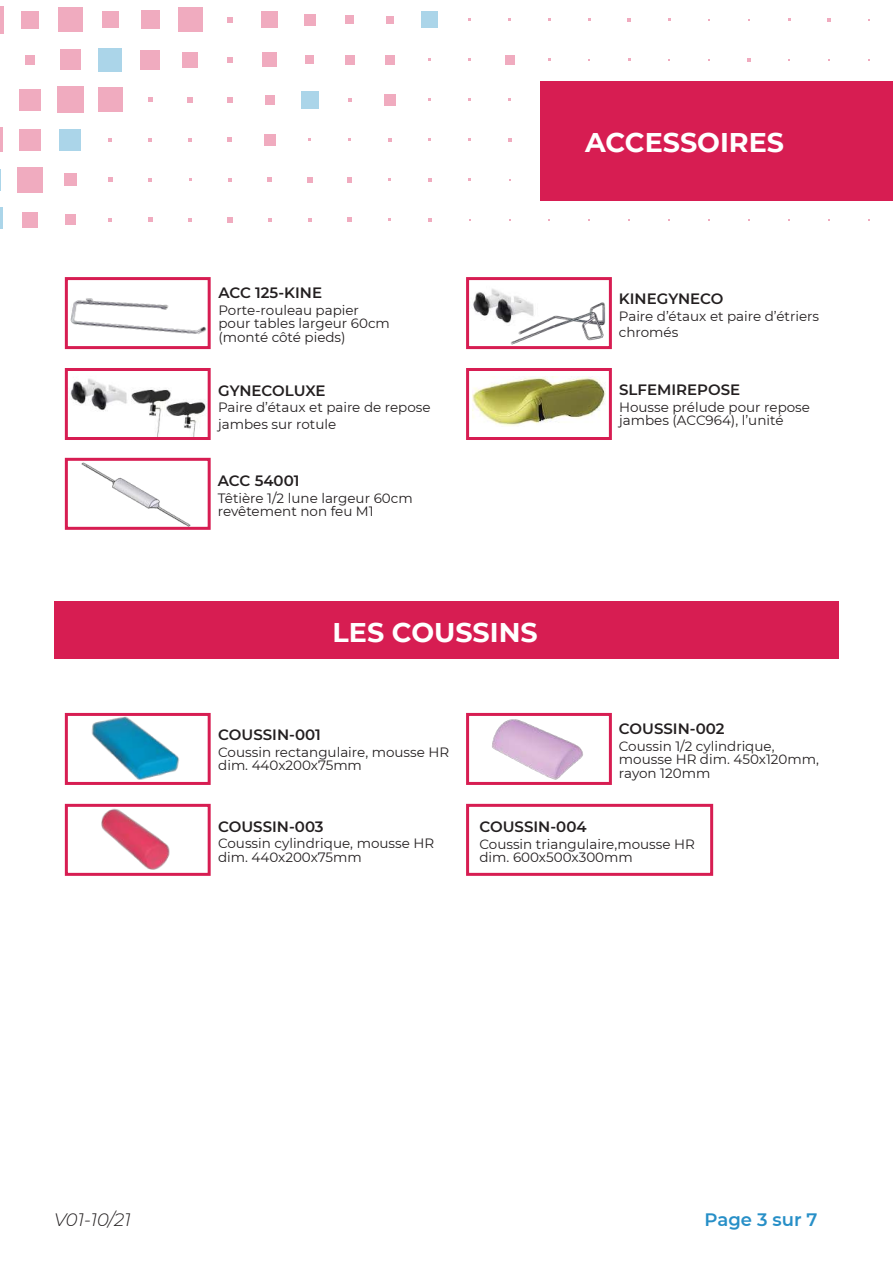
<style>
.page{position:relative;width:893px;height:1263px;background:#fff}
.page>*{position:absolute;margin:0;border:0;box-sizing:border-box;transform-origin:0 0}
.t1{font:700 27px "Montserrat";color:#fff}
.t2{font:italic 300 18px "Montserrat";color:#231f20}
.t3{font:600 18px "Montserrat";color:#278fc7}
.t4{font:600 15px "Montserrat";color:#231f20}
.t5{font:13.5px/13.5px "Montserrat";color:#231f20}
</style>
<div class="page">
<div style="left:65px;top:804px;width:146px;height:72px;border:3px solid #d71d52"></div>
<div style="left:466px;top:713px;width:146px;height:72px;border:3px solid #d71d52"></div>
<div style="left:65px;top:277px;width:146px;height:72px;border:3px solid #d71d52"></div>
<div style="left:65px;top:713px;width:146px;height:72px;border:3px solid #d71d52"></div>
<hr style="left:0;top:208px;width:2px;height:21px;background:#1c8ec4">
<svg style="left:0;top:169px;width:1px;height:22px"></svg>
<hr style="left:0;top:127px;width:3px;height:25px;background:#d71d52">
<hr style="left:0;top:6px;width:4px;height:28px;background:#f0abbf">
<div style="left:22px;top:212px;width:16px;height:16px;background:#f0abbf"></div>
<div style="left:18px;top:167px;width:25px;height:25px;background:#f0abbf"></div>
<div style="left:20px;top:129px;width:21px;height:21px;background:#f0abbf"></div>
<div style="left:20px;top:89px;width:21px;height:22px;background:#f0abbf"></div>
<div style="left:25px;top:55px;width:10px;height:10px;background:#f0abbf"></div>
<div style="left:21px;top:11px;width:18px;height:18px;background:#f0abbf"></div>
<div style="left:65px;top:215px;width:10px;height:10px;background:#f0abbf"></div>
<div style="left:64px;top:174px;width:12px;height:12px;background:#f0abbf"></div>
<div style="left:59px;top:129px;width:22px;height:22px;background:#abd5e9"></div>
<div style="left:57px;top:87px;width:26px;height:26px;background:#f0abbf"></div>
<div style="left:60px;top:50px;width:20px;height:20px;background:#f0abbf"></div>
<div style="left:58px;top:8px;width:24px;height:24px;background:#f0abbf"></div>
<svg style="left:108px;top:218px;width:4px;height:4px"></svg>
<svg style="left:108px;top:177px;width:4px;height:5px"></svg>
<svg style="left:108px;top:138px;width:4px;height:4px"></svg>
<div style="left:98px;top:87px;width:25px;height:25px;background:#f0abbf"></div>
<div style="left:98px;top:48px;width:24px;height:24px;background:#abd5e9"></div>
<div style="left:102px;top:12px;width:16px;height:16px;background:#f0abbf"></div>
<svg style="left:148px;top:217px;width:4px;height:5px"></svg>
<svg style="left:148px;top:178px;width:4px;height:4px"></svg>
<svg style="left:148px;top:138px;width:4px;height:4px"></svg>
<svg style="left:148px;top:98px;width:4px;height:4px"></svg>
<div style="left:140px;top:50px;width:20px;height:20px;background:#f0abbf"></div>
<div style="left:141px;top:11px;width:18px;height:18px;background:#f0abbf"></div>
<svg style="left:188px;top:218px;width:4px;height:3px"></svg>
<svg style="left:188px;top:138px;width:4px;height:4px"></svg>
<svg style="left:187px;top:97px;width:6px;height:5px"></svg>
<div style="left:182px;top:52px;width:16px;height:16px;background:#f0abbf"></div>
<div style="left:178px;top:8px;width:24px;height:24px;background:#f0abbf"></div>
<svg style="left:227px;top:217px;width:5px;height:5px"></svg>
<svg style="left:228px;top:178px;width:4px;height:4px"></svg>
<svg style="left:228px;top:138px;width:4px;height:4px"></svg>
<svg style="left:227px;top:97px;width:6px;height:5px"></svg>
<svg style="left:227px;top:57px;width:5px;height:5px"></svg>
<svg style="left:227px;top:17px;width:6px;height:6px"></svg>
<svg style="left:268px;top:218px;width:4px;height:4px"></svg>
<svg style="left:268px;top:177px;width:4px;height:5px"></svg>
<div style="left:264px;top:134px;width:11px;height:11px;background:#f0abbf"></div>
<div style="left:265px;top:95px;width:9px;height:9px;background:#f0abbf"></div>
<div style="left:263px;top:53px;width:14px;height:14px;background:#f0abbf"></div>
<div style="left:262px;top:12px;width:16px;height:16px;background:#f0abbf"></div>
<svg style="left:308px;top:218px;width:4px;height:3px"></svg>
<svg style="left:307px;top:177px;width:5px;height:5px"></svg>
<div style="left:301px;top:91px;width:18px;height:18px;background:#abd5e9"></div>
<div style="left:306px;top:56px;width:8px;height:8px;background:#f0abbf"></div>
<div style="left:304px;top:14px;width:11px;height:11px;background:#f0abbf"></div>
<svg style="left:347px;top:217px;width:5px;height:5px"></svg>
<svg style="left:347px;top:177px;width:5px;height:5px"></svg>
<svg style="left:348px;top:98px;width:4px;height:4px"></svg>
<div style="left:345px;top:55px;width:9px;height:9px;background:#f0abbf"></div>
<div style="left:346px;top:16px;width:8px;height:8px;background:#f0abbf"></div>
<div style="left:384px;top:94px;width:11px;height:11px;background:#f0abbf"></div>
<div style="left:385px;top:55px;width:10px;height:10px;background:#f0abbf"></div>
<div style="left:386px;top:16px;width:8px;height:8px;background:#f0abbf"></div>
<svg style="left:428px;top:218px;width:4px;height:4px"></svg>
<div style="left:421px;top:12px;width:17px;height:16px;background:#abd5e9"></div>
<svg style="left:508px;top:138px;width:3px;height:4px"></svg>
<div style="left:505px;top:55px;width:9px;height:10px;background:#f0abbf"></div>
<svg style="left:628px;top:18px;width:3px;height:4px"></svg>
<svg style="left:827px;top:18px;width:4px;height:4px"></svg>
<div style="left:540px;top:81px;width:353px;height:119px;background:#d71d52"></div>
<div style="left:466px;top:368px;width:146px;height:72px;border:3px solid #d71d52"></div>
<div style="left:466px;top:804px;width:247px;height:72px;border:3px solid #d71d52"></div>
<img style="left:472px;top:377px;width:133px;height:49px">
<div style="left:65px;top:458px;width:146px;height:72px;border:3px solid #d71d52"></div>
<img style="left:82px;top:462px;width:114px;height:68px">
<img style="left:67px;top:286px;width:143px;height:62px">
<img style="left:473px;top:288px;width:49px;height:35px">
<img style="left:510px;top:299px;width:96px;height:46px">
<div style="left:466px;top:277px;width:146px;height:72px;border:3px solid #d71d52"></div>
<img style="left:70px;top:378px;width:62px;height:33px">
<img style="left:132px;top:389px;width:74px;height:47px">
<div style="left:65px;top:368px;width:146px;height:72px;border:3px solid #d71d52"></div>
<div style="left:54px;top:601px;width:785px;height:58px;background:#d71d52"></div>
<img style="left:86px;top:712px;width:104px;height:73px">
<img style="left:480px;top:716px;width:132px;height:66px">
<img style="left:97px;top:803px;width:79px;height:73px">
<h1 class="t1" style="left:585px;top:123px;width:200px">ACCESSOIRES</h1>
<p class="t4" style="left:218px;top:282px;width:105px">ACC 125-KINE</p>
<p class="t5" style="left:218px;top:303px;width:173px">Porte-rouleau papier pour tables largeur 60cm (monté côté pieds)</p>
<p class="t4" style="left:218px;top:380px;width:109px">GYNECOLUXE</p>
<p class="t5" style="left:218px;top:399px;width:214px;line-height:16.5px">Paire d’étaux et paire de repose jambes sur rotule</p>
<p class="t4" style="left:218px;top:470px;width:83px">ACC 54001</p>
<p class="t5" style="left:218px;top:490px;width:196px">Têtière 1/2 lune largeur 60cm revêtement non feu M1</p>
<h1 class="t1" style="left:333px;top:613px;width:207px">LES COUSSINS</h1>
<p class="t4" style="left:218px;top:724px;width:104px">COUSSIN-001</p>
<p class="t5" style="left:218px;top:745px;width:233px">Coussin rectangulaire, mousse HR dim. 440x200x75mm</p>
<p class="t4" style="left:619px;top:288px;width:106px">KINEGYNECO</p>
<p class="t5" style="left:619px;top:307px;width:202px;line-height:16.5px">Paire d’étaux et paire d’étriers chromés</p>
<p class="t4" style="left:619px;top:379px;width:123px">SLFEMIREPOSE</p>
<p class="t5" style="left:619px;top:400px;width:192px">Housse prélude pour repose jambes (ACC964), l’unité</p>
<p class="t4" style="left:619px;top:718px;width:107px">COUSSIN-002</p>
<p class="t5" style="left:619px;top:738px;width:202px">Coussin 1/2 cylindrique, mousse HR dim. 450x120mm, rayon 120mm</p>
<p class="t4" style="left:218px;top:816px;width:107px">COUSSIN-003</p>
<p class="t5" style="left:218px;top:836px;width:218px">Coussin cylindrique, mousse HR dim. 440x200x75mm</p>
<p class="t4" style="left:479px;top:816px;width:109px">COUSSIN-004</p>
<p class="t5" style="left:479px;top:836px;width:217px">Coussin triangulaire,mousse HR dim. 600x500x300mm</p>
<h2 class="t2" style="left:54px;top:1208px;width:78px">V01-10/21</h2>
<h2 class="t3" style="left:705px;top:1207px;width:114px">Page 3 sur 7</h2>
</div>
